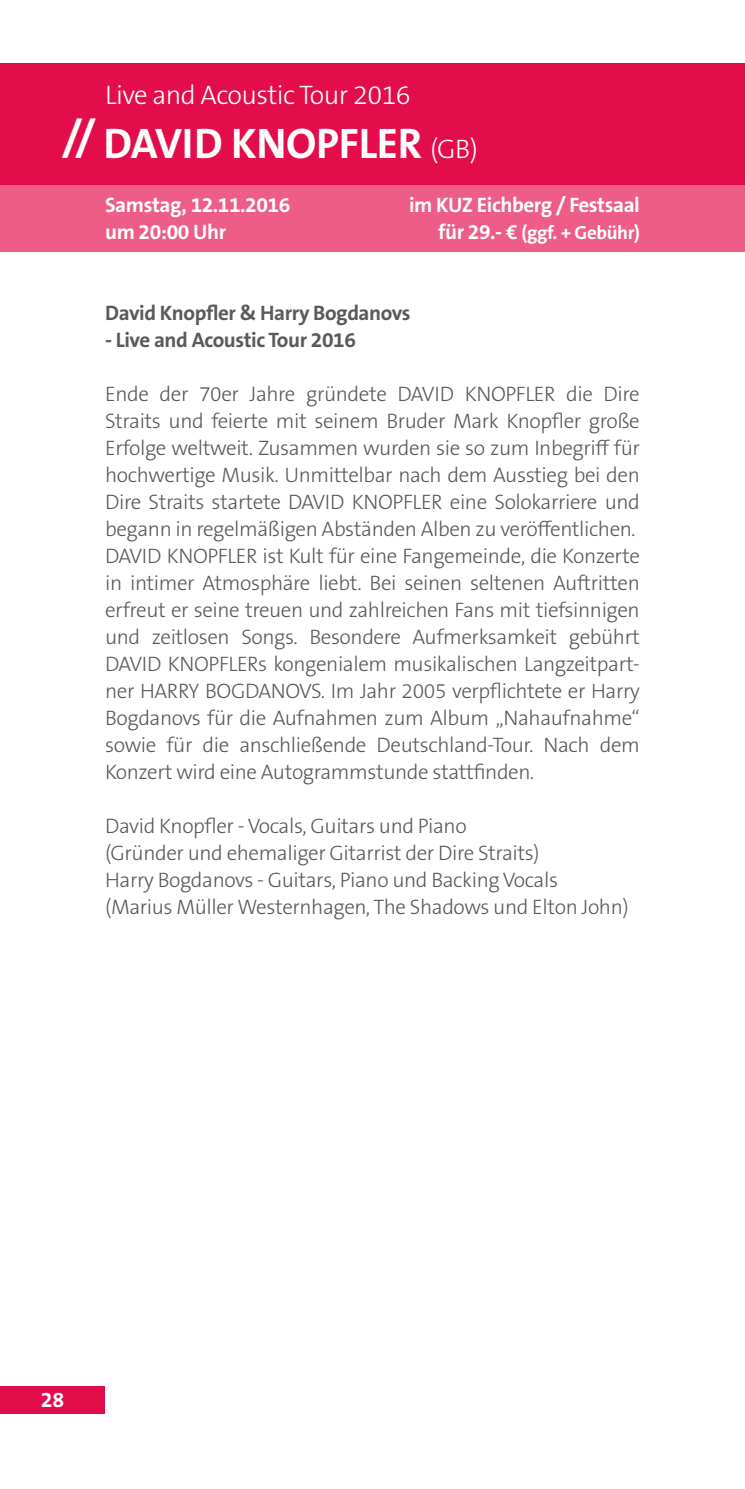
<style>
.page{position:relative;width:745px;height:1489px;background:#fff}
.page>*{position:absolute;margin:0;border:0;box-sizing:border-box;transform-origin:0 0}
.t1{font:700 43px "The Sans B Plus W7";letter-spacing:-.005em;color:#fff}
.t2{font:300 27px "The Sans B Plus W3";letter-spacing:-.02em;color:#fff}
.t3{font:700 21.5px "The Sans B Plus W7";color:#fff}
.t4{font:300 21px/27px "The Sans B Plus W3";letter-spacing:-.02em;color:#5a5a5a}
.t5{font:700 21px "The Sans B Plus W7";letter-spacing:-.02em;color:#5a5a5a}
.t6{font:700 21px/27px "The Sans B Plus W7";letter-spacing:-.02em;color:#fff}
.t7{font:700 19px "The Sans B Plus W7";letter-spacing:-.02em;color:#fff}
.s1{font-family:"The Sans B Plus W3";font-weight:300;font-size:27px}
.s2{font-size:21px}
</style>
<div class="page">
<div style="left:0;top:1386px;width:105px;height:27px;background:#e40d4b"></div>
<div style="left:0;top:63px;width:744px;height:122px;background:#e40d4b"></div>
<div style="left:0;top:184px;width:744px;height:68px;background:#ed5d87"></div>
<p class="t2" style="left:105px;top:77px;width:307px">Live and Acoustic Tour 2016</p>
<h1 class="t1" style="left:62px;top:115px;width:416px">// DAVID KNOPFLER <span class="s1">(GB)</span></h1>
<p class="t6" style="left:105px;top:191px;width:186px">Samstag, 12.11.2016 um 20:00 Uhr</p>
<p class="t6" style="left:409px;top:191px;width:232px">im KUZ Eichberg / Festsaal</p>
<p class="t7" style="left:438px;top:220px;width:203px"><span class="s2">für 29.- €</span> (ggf. + Gebühr)</p>
<p class="t5" style="left:105px;top:299px;width:307px">David Knopfler &amp; Harry Bogdanovs</p>
<p class="t5" style="left:105px;top:326px;width:252px">- Live and Acoustic Tour 2016</p>
<p class="t4" style="left:105px;top:380px;width:536px">Ende der 70er Jahre gründete DAVID KNOPFLER die Dire Straits und feierte mit seinem Bruder Mark Knopfler große Erfolge weltweit. Zusammen wurden sie so zum Inbegriff für hochwertige Musik. Unmittelbar nach dem Ausstieg bei den Dire Straits startete DAVID KNOPFLER eine Solokarriere und begann in regelmäßigen Abständen Alben zu veröffentlichen.<br>DAVID KNOPFLER ist Kult für eine Fangemeinde, die Konzerte in intimer Atmosphäre liebt. Bei seinen seltenen Auftritten erfreut er seine treuen und zahlreichen Fans mit tiefsinnigen und zeitlosen Songs. Besondere Aufmerksamkeit gebührt DAVID KNOPFLERs kongenialem musikalischen Langzeitpart&shy;ner HARRY BOGDANOVS. Im Jahr 2005 verpflichtete er Harry Bogdanovs für die Aufnahmen zum Album „Nahaufnahme“ sowie für die anschließende Deutschland-Tour. Nach dem Konzert wird eine Autogrammstunde stattfinden.</p>
<p class="t4" style="left:105px;top:812px;width:525px">David Knopfler - Vocals, Guitars und Piano<br>(Gründer und ehemaliger Gitarrist der Dire Straits)<br>Harry Bogdanovs - Guitars, Piano und Backing Vocals (Marius Müller Westernhagen, The Shadows und Elton John)</p>
<p class="t3" style="left:41px;top:1385px;width:25px">28</p>
</div>
